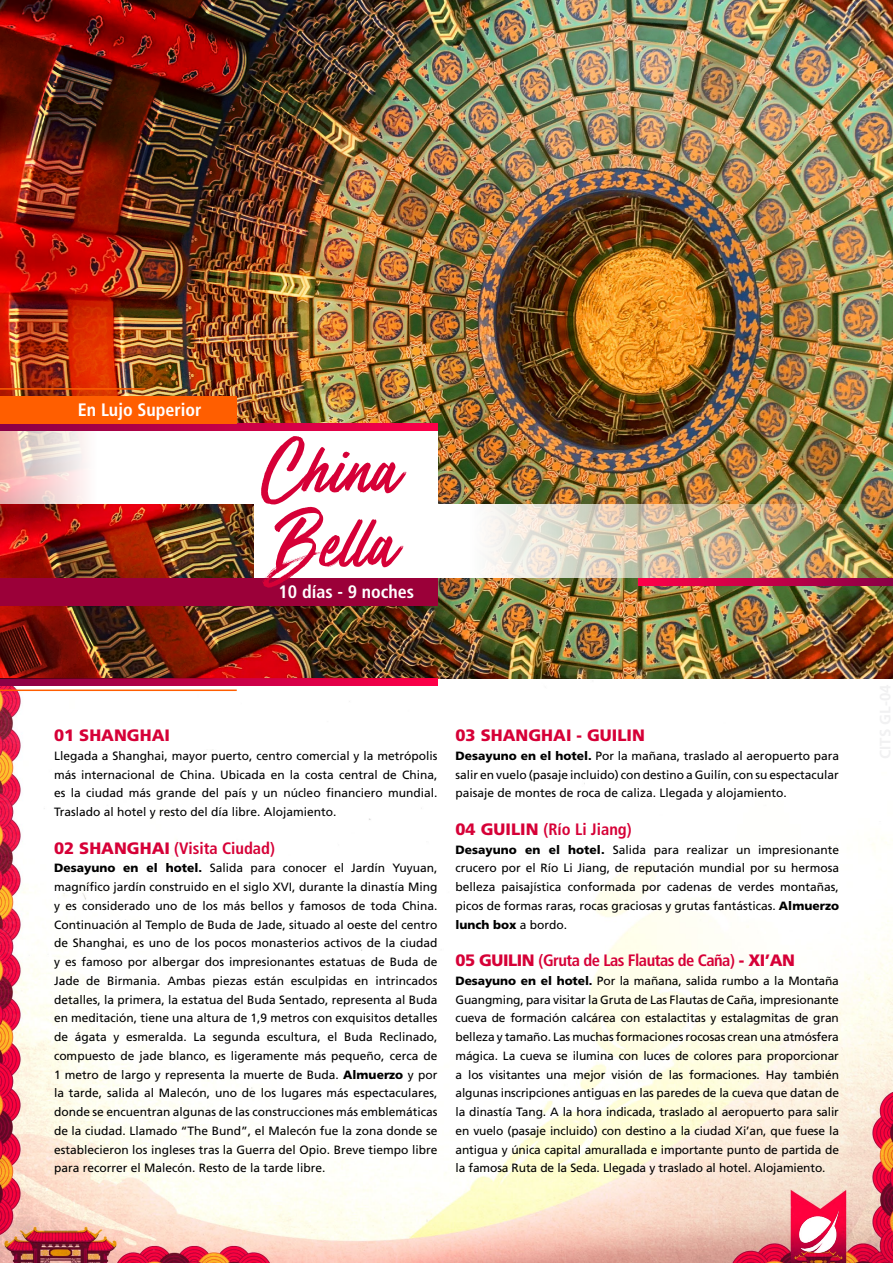
<style>
.page{position:relative;width:893px;height:1263px;background:#fff}
.page>*{position:absolute;margin:0;border:0;box-sizing:border-box;transform-origin:0 0}
.t1{font:75px "Mega Fresh";color:#d60037}
.t2{font:700 condensed 18px "Frutiger";color:#fff}
.t3{font:700 condensed 16.5px "Frutiger";color:#d60037}
.t4{font:700 condensed 16.5px "Frutiger";letter-spacing:-.025em;color:#d60037}
.t5{font:900 16.5px "Frutiger";color:#d60037}
.t6{font:12px/18.8px "Frutiger";color:#000;text-align:justify}
.s1{font-weight:900;font-stretch:normal}
.s2{font-weight:900}
</style>
<div class="page">
<img style="left:0;top:678px;width:893px;height:585px">
<img style="left:800px;top:1210px;width:39px;height:43px">
<img style="left:641px;top:0;width:252px;height:678px">
<svg style="left:0;top:678px;width:437px;height:7px;background:#c00043"></svg>
<hr style="left:0;top:689px;width:237px;height:2px;background:#ff5e00">
<img style="left:0;top:0;width:641px;height:678px">
<div style="left:0;top:578px;width:437px;height:28px;background:#9b0039"></div>
<svg style="left:0;top:430px;width:437px;height:74px"></svg>
<img style="left:255px;top:504px;width:638px;height:74px">
<svg style="left:0;top:423px;width:437px;height:7px;background:#ca0741"></svg>
<svg style="left:638px;top:578px;width:255px;height:7px;background:#c40047"></svg>
<hr style="left:0;top:388px;width:145px;height:2px;background:#ff5e00">
<div style="left:0;top:396px;width:237px;height:27px;background:#ff5e00"></div>
<h2 class="t2" style="left:78px;top:399px;width:125px">En Lujo Superior</h2>
<h1 class="t1" style="left:264px;top:430px;width:137px">China</h1>
<h1 class="t1" style="left:266px;top:504px;width:131px">Bella</h1>
<h2 class="t2" style="left:279px;top:581px;width:137px">10 días - 9 noches</h2>
<h3 class="t5" style="left:54px;top:725px;width:118px">01 SHANGHAI</h3>
<p class="t6" style="left:54px;top:746px;width:385px">Llegada a Shanghai, mayor puerto, centro comercial y la metrópolis más internacional de China. Ubicada en la costa central de China, es la ciudad más grande del país y un núcleo financiero mundial.<br>Traslado al hotel y resto del día libre. Alojamiento.</p>
<h3 class="t3" style="left:54px;top:838px;width:222px"><span class="s1">02 SHANGHAI</span> (Visita Ciudad)</h3>
<p class="t6" style="left:54px;top:859px;width:385px"><span class="s2">Desayuno en el hotel.</span> Salida para conocer el Jardín Yuyuan, magnífico jardín construido en el siglo XVI, durante la dinastía Ming y es considerado uno de los más bellos y famosos de toda China.<br>Continuación al Templo de Buda de Jade, situado al oeste del centro de Shanghai, es uno de los pocos monasterios activos de la ciudad y es famoso por albergar dos impresionantes estatuas de Buda de Jade de Birmania. Ambas piezas están esculpidas en intrincados detalles, la primera, la estatua del Buda Sentado, representa al Buda en meditación, tiene una altura de 1,9 metros con exquisitos detalles de ágata y esmeralda. La segunda escultura, el Buda Reclinado, compuesto de jade blanco, es ligeramente más pequeño, cerca de 1 metro de largo y representa la muerte de Buda. <span class="s2">Almuerzo</span> y por la tarde, salida al Malecón, uno de los lugares más espectaculares, donde se encuentran algunas de las construcciones más emblemáticas de la ciudad. Llamado “The Bund”, el Malecón fue la zona donde se establecieron los ingleses tras la Guerra del Opio. Breve tiempo libre para recorrer el Malecón. Resto de la tarde libre.</p>
<h3 class="t5" style="left:455px;top:725px;width:191px">03 SHANGHAI - GUILIN</h3>
<p class="t6" style="left:455px;top:746px;width:385px"><span class="s2">Desayuno en el hotel.</span> Por la mañana, traslado al aeropuerto para salir en vuelo (pasaje incluido) con destino a Guilín, con su espectacular paisaje de montes de roca de caliza. Llegada y alojamiento.</p>
<h3 class="t3" style="left:455px;top:819px;width:178px"><span class="s1">04 GUILIN</span> (Río Li Jiang)</h3>
<p class="t6" style="left:455px;top:840px;width:385px"><span class="s2">Desayuno en el hotel.</span> Salida para realizar un impresionante crucero por el Río Li Jiang, de reputación mundial por su hermosa belleza paisajística conformada por cadenas de verdes montañas, picos de formas raras, rocas graciosas y grutas fantásticas. <span class="s2">Almuerzo lunch box</span> a bordo.</p>
<h3 class="t4" style="left:455px;top:950px;width:341px"><span class="s1">05 GUILIN</span> (Gruta de Las Flautas de Caña) <span class="s1">- XI’AN</span></h3>
<p class="t6" style="left:455px;top:971px;width:385px"><span class="s2">Desayuno en el hotel.</span> Por la mañana, salida rumbo a la Montaña Guangming, para visitar la Gruta de Las Flautas de Caña, impresionante cueva de formación calcárea con estalactitas y estalagmitas de gran belleza y tamaño. Las muchas formaciones rocosas crean una atmósfera mágica. La cueva se ilumina con luces de colores para proporcionar a los visitantes una mejor visión de las formaciones. Hay también algunas inscripciones antiguas en las paredes de la cueva que datan de la dinastía Tang. A la hora indicada, traslado al aeropuerto para salir en vuelo (pasaje incluido) con destino a la ciudad Xi’an, que fuese la antigua y única capital amurallada e importante punto de partida de la famosa Ruta de la Seda. Llegada y traslado al hotel. Alojamiento.</p>
</div>
